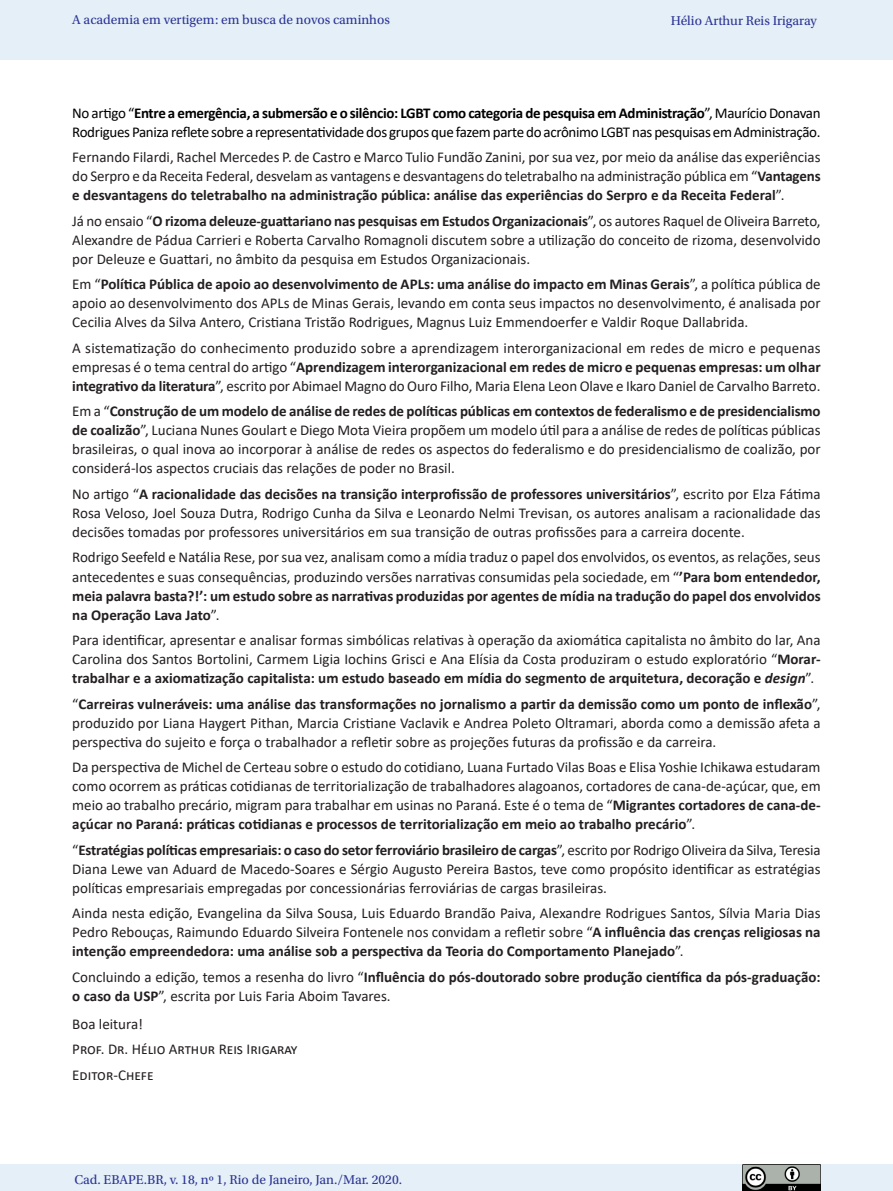
<style>
.page{position:relative;width:893px;height:1191px;background:#fff}
.page>*{position:absolute;margin:0;border:0;box-sizing:border-box;transform-origin:0 0}
._06_0_texto{font:15px/19px "Calibri";color:#231f20;text-align:justify}
._06_0_texto-2{font:15px/19px "Calibri";letter-spacing:-.025em;color:#000}
._06_0_texto-3{font:700 15px/19px "Calibri";color:#231f20}
.t1{font:13.5px "Utopia Std";color:#2b3393}
.s1{font-weight:700}
.s2{font-weight:700;font-style:italic}
.s3{font-weight:400}
</style>
<div class="page">
<div style="left:0;top:0;width:893px;height:60px;background:#e4eff8"></div>
<div style="left:0;top:1164px;width:893px;height:27px;background:#e4eff8"></div>
<img style="left:743px;top:1164px;width:78px;height:27px">
<p class="t1" style="left:72px;top:12px;width:319px">A academia em vertigem: em busca de novos caminhos</p>
<p class="t1" style="left:671px;top:14px;width:148px">Hélio Arthur Reis Irigaray</p>
<p class="_06_0_texto-2" style="left:72px;top:103px;width:750px">No artigo “<span class="s1">Entre a emergência, a submersão e o silêncio: LGBT como categoria de pesquisa em Administração</span>”, Maurício Donavan<br>Rodrigues Paniza reflete sobre a representatividade dos grupos que fazem parte do acrônimo LGBT nas pesquisas em Administração.</p>
<p class="_06_0_texto" style="left:72px;top:147px;width:750px">Fernando Filardi, Rachel Mercedes P. de Castro e Marco Tulio Fundão Zanini, por sua vez, por meio da análise das experiências do Serpro e da Receita Federal, desvelam as vantagens e desvantagens do teletrabalho na administração pública em “<span class="s1">Vantagens e desvantagens do teletrabalho na administração pública: análise das experiências do Serpro e da Receita Federal</span>”.</p>
<p class="_06_0_texto" style="left:72px;top:211px;width:750px">Já no ensaio “<span class="s1">O rizoma deleuze-guattariano nas pesquisas em Estudos Organizacionais</span>”, os autores Raquel de Oliveira Barreto, Alexandre de Pádua Carrieri e Roberta Carvalho Romagnoli discutem sobre a utilização do conceito de rizoma, desenvolvido por Deleuze e Guattari, no âmbito da pesquisa em Estudos Organizacionais.</p>
<p class="_06_0_texto" style="left:72px;top:274px;width:750px">Em “<span class="s1">Política Pública de apoio ao desenvolvimento de APLs: uma análise do impacto em Minas Gerais</span>”, a política pública de apoio ao desenvolvimento dos APLs de Minas Gerais, levando em conta seus impactos no desenvolvimento, é analisada por Cecilia Alves da Silva Antero, Cristiana Tristão Rodrigues, Magnus Luiz Emmendoerfer e Valdir Roque Dallabrida.</p>
<p class="_06_0_texto" style="left:72px;top:338px;width:750px">A sistematização do conhecimento produzido sobre a aprendizagem interorganizacional em redes de micro e pequenas empresas é o tema central do artigo “<span class="s1">Aprendizagem interorganizacional em redes de micro e pequenas empresas: um olhar integrativo da literatura</span>”, escrito por Abimael Magno do Ouro Filho, Maria Elena Leon Olave e Ikaro Daniel de Carvalho Barreto.</p>
<p class="_06_0_texto" style="left:72px;top:401px;width:750px">Em a “<span class="s1">Construção de um modelo de análise de redes de políticas públicas em contextos de federalismo e de presidencialismo de coalizão</span>”, Luciana Nunes Goulart e Diego Mota Vieira propõem um modelo útil para a análise de redes de políticas públicas brasileiras, o qual inova ao incorporar à análise de redes os aspectos do federalismo e do presidencialismo de coalizão, por considerá-los aspectos cruciais das relações de poder no Brasil.</p>
<p class="_06_0_texto" style="left:72px;top:484px;width:750px">No artigo “<span class="s1">A racionalidade das decisões na transição interprofissão de professores universitários</span>”, escrito por Elza Fátima Rosa Veloso, Joel Souza Dutra, Rodrigo Cunha da Silva e Leonardo Nelmi Trevisan, os autores analisam a racionalidade das decisões tomadas por professores universitários em sua transição de outras profissões para a carreira docente.</p>
<p class="_06_0_texto" style="left:72px;top:547px;width:750px">Rodrigo Seefeld e Natália Rese, por sua vez, analisam como a mídia traduz o papel dos envolvidos, os eventos, as relações, seus antecedentes e suas consequências, produzindo versões narrativas consumidas pela sociedade, em “<span class="s1">’Para bom entendedor, meia palavra basta?!’: um estudo sobre as narrativas produzidas por agentes de mídia na tradução do papel dos envolvidos na Operação Lava Jato</span>”.</p>
<p class="_06_0_texto" style="left:72px;top:630px;width:750px">Para identificar, apresentar e analisar formas simbólicas relativas à operação da axiomática capitalista no âmbito do lar, Ana Carolina dos Santos Bortolini, Carmem Ligia Iochins Grisci e Ana Elísia da Costa produziram o estudo exploratório “<span class="s1">Morar&shy;trabalhar e a axiomatização capitalista: um estudo baseado em mídia do segmento de arquitetura, decoração e</span> <span class="s2">design</span>”.</p>
<p class="_06_0_texto" style="left:72px;top:693px;width:750px">“<span class="s1">Carreiras vulneráveis: uma análise das transformações no jornalismo a partir da demissão como um ponto de inflexão</span>”, produzido por Liana Haygert Pithan, Marcia Cristiane Vaclavik e Andrea Poleto Oltramari, aborda como a demissão afeta a perspectiva do sujeito e força o trabalhador a refletir sobre as projeções futuras da profissão e da carreira.</p>
<p class="_06_0_texto" style="left:72px;top:757px;width:750px">Da perspectiva de Michel de Certeau sobre o estudo do cotidiano, Luana Furtado Vilas Boas e Elisa Yoshie Ichikawa estudaram como ocorrem as práticas cotidianas de territorialização de trabalhadores alagoanos, cortadores de cana-de-açúcar, que, em meio ao trabalho precário, migram para trabalhar em usinas no Paraná. Este é o tema de “<span class="s1">Migrantes cortadores de cana-de&shy;açúcar no Paraná: práticas cotidianas e processos de territorialização em meio ao trabalho precário</span>”.</p>
<p class="_06_0_texto" style="left:72px;top:840px;width:750px">“<span class="s1">Estratégias políticas empresariais: o caso do setor ferroviário brasileiro de cargas</span>”, escrito por Rodrigo Oliveira da Silva, Teresia Diana Lewe van Aduard de Macedo-Soares e Sérgio Augusto Pereira Bastos, teve como propósito identificar as estratégias políticas empresariais empregadas por concessionárias ferroviárias de cargas brasileiras.</p>
<p class="_06_0_texto" style="left:72px;top:903px;width:750px">Ainda nesta edição, Evangelina da Silva Sousa, Luis Eduardo Brandão Paiva, Alexandre Rodrigues Santos, Sílvia Maria Dias Pedro Rebouças, Raimundo Eduardo Silveira Fontenele nos convidam a refletir sobre “<span class="s1">A influência das crenças religiosas na intenção empreendedora: uma análise sob a perspectiva da Teoria do Comportamento Planejado</span>”.</p>
<p class="_06_0_texto-3" style="left:72px;top:967px;width:750px"><span class="s3">Concluindo a edição, temos a resenha do livro “</span>Influência do pós-doutorado sobre produção científica da pós-graduação: o caso da USP<span class="s3">”, escrita por Luis Faria Aboim Tavares.</span></p>
<p class="_06_0_texto" style="left:72px;top:1013px;width:72px">Boa leitura!</p>
<p class="_06_0_texto" style="left:72px;top:1039px;width:227px">Prof. Dr. Hélio Arthur Reis Irigaray</p>
<p class="_06_0_texto" style="left:72px;top:1065px;width:83px">Editor-Chefe</p>
<p class="t1" style="left:74px;top:1172px;width:329px">Cad. EBAPE.BR, v. 18, nº 1, Rio de Janeiro, Jan./Mar. 2020.</p>
</div>
